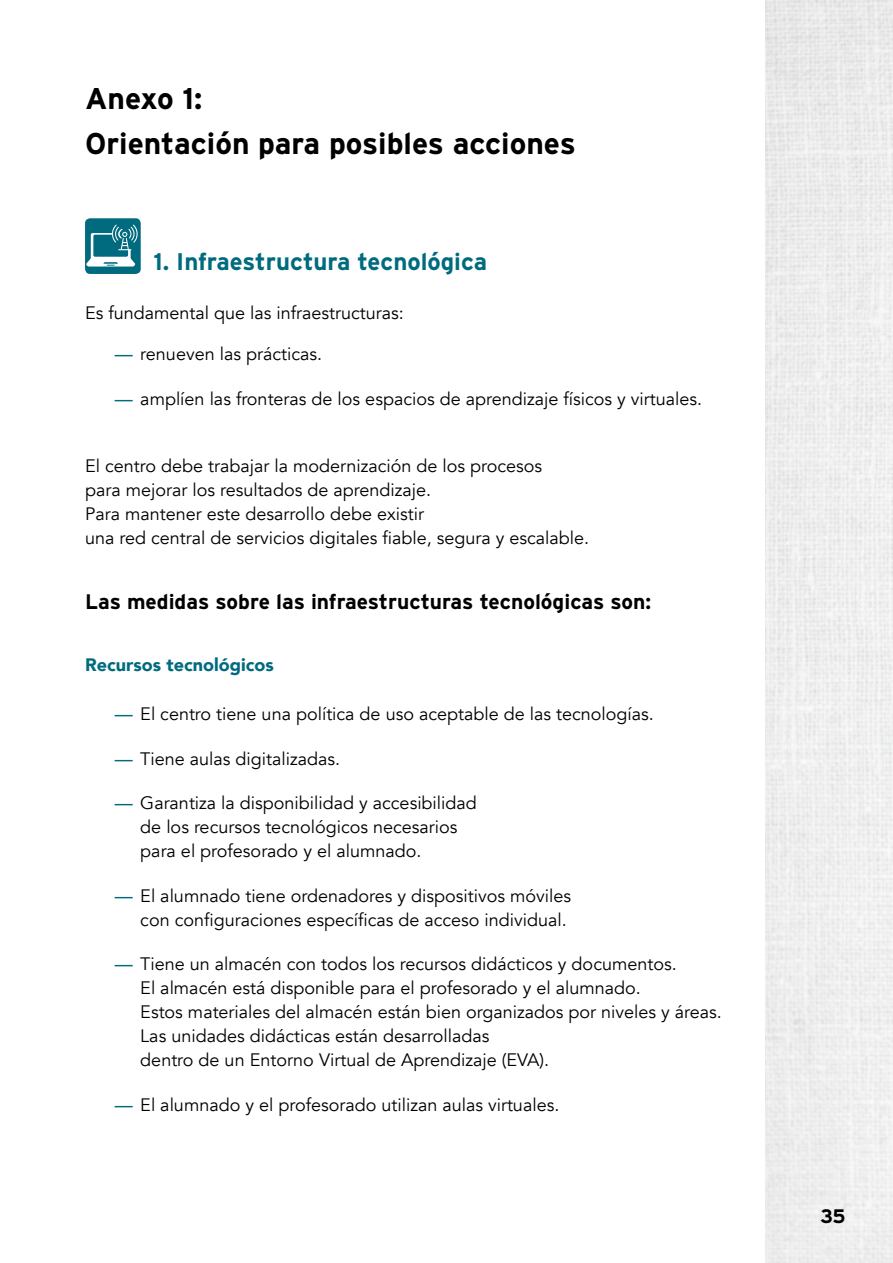
<style>
.page{position:relative;width:893px;height:1263px;background:#fff}
.page>*{position:absolute;margin:0;border:0;box-sizing:border-box;transform-origin:0 0}
.TIT_01{font:700 30px/45px "Interstate";color:#000}
._01TIT02{font:700 24px "Interstate";color:#006b7e}
.TIT04{font:700 21px "Interstate";color:#000}
.t1{font:700 19.5px "Interstate";color:#000}
.TXT_ARRUNTA{font:18px/24px "Avenir";color:#000}
.TXT_ARRUNTA-2{font:900 18px "Avenir";color:#006b7e}
.s1{font-weight:500;color:#006b7e}
</style>
<div class="page">
<img style="left:765px;top:0;width:128px;height:1263px">
<div style="left:85px;top:218px;width:56px;height:56px;background:#006b7e;border-radius:5px"></div>
<svg style="left:86px;top:224px;width:52px;height:43px"></svg>
<p class="TIT_01" style="left:85px;top:76px;width:492px">Anexo 1:<br>Orientación para posibles acciones</p>
<p class="_01TIT02" style="left:153px;top:248px;width:335px">1. Infraestructura tecnológica</p>
<p class="TXT_ARRUNTA" style="left:85px;top:301px;width:320px">Es fundamental que las infraestructuras:</p>
<p class="TXT_ARRUNTA" style="left:115px;top:342px;width:209px"><span class="s1">—</span> renueven las prácticas.</p>
<p class="TXT_ARRUNTA" style="left:115px;top:387px;width:589px"><span class="s1">—</span> amplíen las fronteras de los espacios de aprendizaje físicos y virtuales.</p>
<p class="TXT_ARRUNTA" style="left:85px;top:454px;width:505px">El centro debe trabajar la modernización de los procesos<br>para mejorar los resultados de aprendizaje.<br>Para mantener este desarrollo debe existir<br>una red central de servicios digitales fiable, segura y escalable.</p>
<p class="TIT04" style="left:85px;top:590px;width:568px">Las medidas sobre las infraestructuras tecnológicas son:</p>
<p class="TXT_ARRUNTA-2" style="left:85px;top:649px;width:190px">Recursos tecnológicos</p>
<p class="TXT_ARRUNTA" style="left:115px;top:702px;width:540px"><span class="s1">—</span> El centro tiene una política de uso aceptable de las tecnologías.</p>
<p class="TXT_ARRUNTA" style="left:115px;top:747px;width:227px"><span class="s1">—</span> Tiene aulas digitalizadas.</p>
<p class="TXT_ARRUNTA" style="left:140px;top:791px;width:338px;text-indent:-26px"><span class="s1">—</span> Garantiza la disponibilidad y accesibilidad de los recursos tecnológicos necesarios para el profesorado y el alumnado.</p>
<p class="TXT_ARRUNTA" style="left:115px;top:884px;width:458px;text-align:right"><span class="s1">—</span> El alumnado tiene ordenadores y dispositivos móviles con configuraciones específicas de acceso individual.</p>
<p class="TXT_ARRUNTA" style="left:140px;top:952px;width:583px;text-indent:-26px"><span class="s1">—</span> Tiene un almacén con todos los recursos didácticos y documentos.<br>El almacén está disponible para el profesorado y el alumnado.<br>Estos materiales del almacén están bien organizados por niveles y áreas.<br>Las unidades didácticas están desarrolladas<br>dentro de un Entorno Virtual de Aprendizaje (EVA).</p>
<p class="TXT_ARRUNTA" style="left:115px;top:1093px;width:446px"><span class="s1">—</span> El alumnado y el profesorado utilizan aulas virtuales.</p>
<p class="t1" style="left:821px;top:1206px;width:27px">35</p>
</div>
